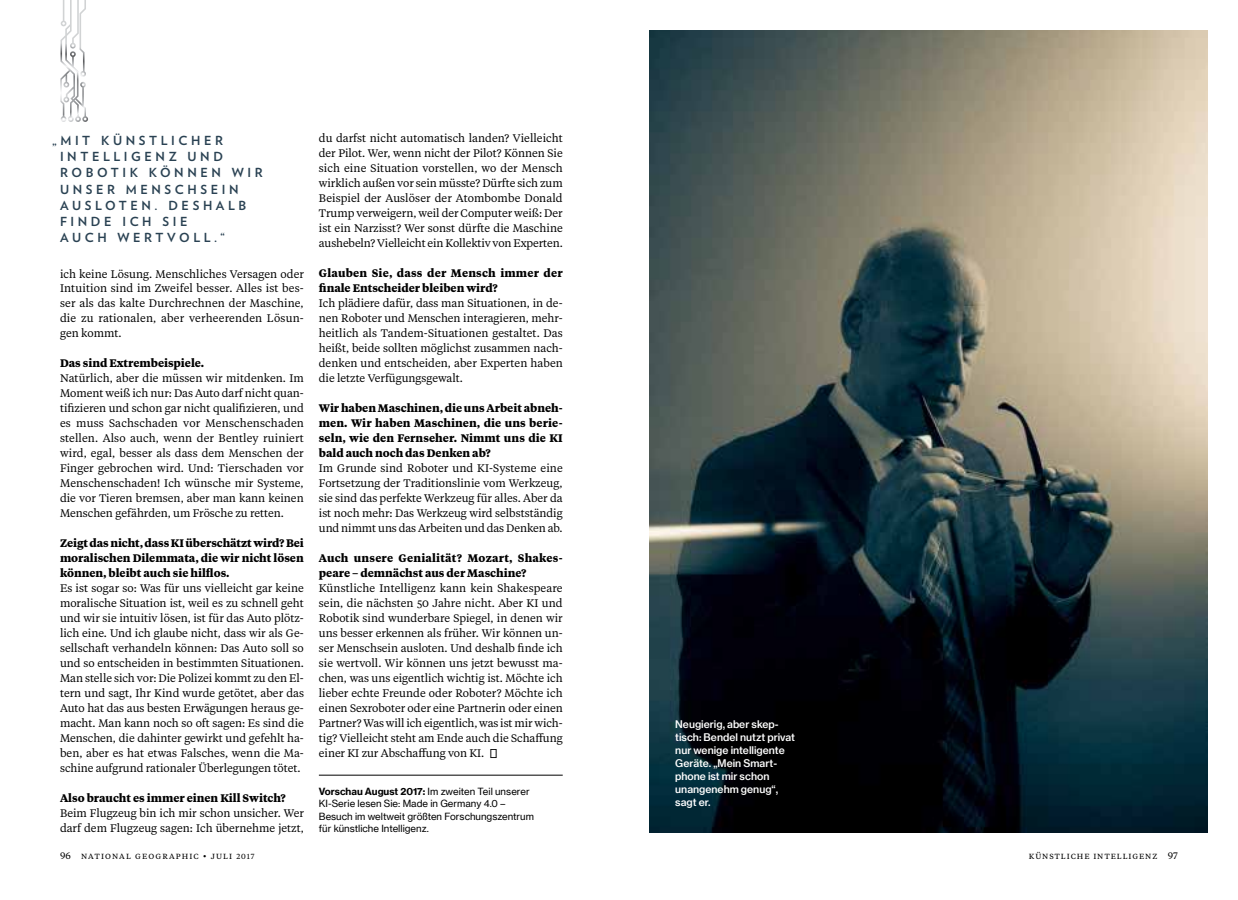
<style>
.page{position:relative;width:1238px;height:900px;background:#fff}
.page>*{position:absolute;margin:0;border:0;box-sizing:border-box;transform-origin:0 0}
.t1{font:700 12.5px/16.2px "Verlag";letter-spacing:.29em;color:#2a4253}
.t2{font:11px/15px "Grosvenor";color:#000;text-align:justify}
.t3{font:700 11px/15px "Grosvenor";letter-spacing:-.005em;color:#000;text-align:justify}
.t4{font:10.25px/13.1px "N Haas Grotesk TX Pro 65 Md";color:#fff}
.t5{font:9.75px/12.5px "N Haas Grotesk TX Pro 55 Rg";color:#000}
.t6{font:8.75px "Grosvenor";letter-spacing:.125em;color:#000}
.t7{font:8.75px "Grosvenor";letter-spacing:.1em;color:#000}
.s1{font-family:"N Haas Grotesk TX Pro 75 Bd"}
.s2{font-size:9.38px}
.s3{font-size:7.38px}
</style>
<div class="page">
<img style="left:649px;top:30px;width:558px;height:802px">
<svg style="left:60px;top:0;width:28px;height:122px"></svg>
<hr style="left:319px;top:775px;width:243px;height:1px;background:#000">
<p class="t1" style="left:60px;top:132px;width:204px;text-indent:-8px">„MIT KÜNSTLICHER<br>INTELLIGENZ UND<br>ROBOTIK KÖNNEN WIR<br>UNSER MENSCHSEIN<br>AUSLOTEN. DESHALB<br>FINDE ICH SIE<br>AUCH WERTVOLL.“</p>
<p class="t2" style="left:60px;top:266px;width:245px">ich keine Lösung. Menschliches Versagen oder Intuition sind im Zweifel besser. Alles ist bes&shy;ser als das kalte Durchrechnen der Maschine, die zu rationalen, aber verheerenden Lösun&shy;gen kommt.</p>
<p class="t3" style="left:60px;top:356px;width:146px">Das sind Extrembeispiele.</p>
<p class="t2" style="left:60px;top:371px;width:245px">Natürlich, aber die müssen wir mitdenken. Im Moment weiß ich nur: Das Auto darf nicht quan&shy;tifizieren und schon gar nicht qualifizieren, und es muss Sachschaden vor Menschenschaden stellen. Also auch, wenn der Bentley ruiniert wird, egal, besser als dass dem Menschen der Finger gebrochen wird. Und: Tierschaden vor Menschenschaden! Ich wünsche mir Systeme, die vor Tieren bremsen, aber man kann keinen Menschen gefährden, um Frösche zu retten.</p>
<p class="t3" style="left:60px;top:536px;width:245px">Zeigt das nicht, dass KI überschätzt wird? Bei moralischen Dilemmata, die wir nicht lösen können, bleibt auch sie hilflos.</p>
<p class="t2" style="left:60px;top:581px;width:245px">Es ist sogar so: Was für uns vielleicht gar keine moralische Situation ist, weil es zu schnell geht und wir sie intuitiv lösen, ist für das Auto plötz&shy;lich eine. Und ich glaube nicht, dass wir als Ge&shy;sellschaft verhandeln können: Das Auto soll so und so entscheiden in bestimmten Situationen.<br>Man stelle sich vor: Die Polizei kommt zu den El&shy;tern und sagt, Ihr Kind wurde getötet, aber das Auto hat das aus besten Erwägungen heraus ge&shy;macht. Man kann noch so oft sagen: Es sind die Menschen, die dahinter gewirkt und gefehlt ha&shy;ben, aber es hat etwas Falsches, wenn die Ma&shy;schine aufgrund rationaler Überlegungen tötet.</p>
<p class="t3" style="left:60px;top:790px;width:227px">Also braucht es immer einen Kill Switch?</p>
<p class="t2" style="left:60px;top:806px;width:245px">Beim Flugzeug bin ich mir schon unsicher. Wer darf dem Flugzeug sagen: Ich übernehme jetzt,</p>
<p class="t2" style="left:319px;top:131px;width:245px">du darfst nicht automatisch landen? Vielleicht der Pilot. Wer, wenn nicht der Pilot? Können Sie sich eine Situation vorstellen, wo der Mensch wirklich außen vor sein müsste? Dürfte sich zum Beispiel der Auslöser der Atombombe Donald Trump verweigern, weil der Computer weiß: Der ist ein Narzisst? Wer sonst dürfte die Maschine aushebeln? Vielleicht ein Kollektiv von Experten.</p>
<p class="t3" style="left:319px;top:265px;width:245px">Glauben Sie, dass der Mensch immer der finale Entscheider bleiben wird?</p>
<p class="t2" style="left:319px;top:296px;width:245px">Ich plädiere dafür, dass man Situationen, in de&shy;nen Roboter und Menschen interagieren, mehr&shy;heitlich als Tandem-Situationen gestaltet. Das heißt, beide sollten möglichst zusammen nach&shy;denken und entscheiden, aber Experten haben die letzte Verfügungsgewalt.</p>
<p class="t3" style="left:319px;top:400px;width:245px">Wir haben Maschinen, die uns Arbeit abneh&shy;men. Wir haben Maschinen, die uns berie&shy;seln, wie den Fernseher. Nimmt uns die KI bald auch noch das Denken ab?</p>
<p class="t2" style="left:319px;top:461px;width:245px">Im Grunde sind Roboter und KI-Systeme eine Fortsetzung der Traditionslinie vom Werkzeug, sie sind das perfekte Werkzeug für alles. Aber da ist noch mehr: Das Werkzeug wird selbstständig und nimmt uns das Arbeiten und das Denken ab.</p>
<p class="t3" style="left:319px;top:550px;width:245px">Auch unsere Genialität? Mozart, Shakes&shy;peare – demnächst aus der Maschine?</p>
<p class="t2" style="left:319px;top:581px;width:245px">Künstliche Intelligenz kann kein Shakespeare sein, die nächsten 50 Jahre nicht. Aber KI und Robotik sind wunderbare Spiegel, in denen wir uns besser erkennen als früher. Wir können un&shy;ser Menschsein ausloten. Und deshalb finde ich sie wertvoll. Wir können uns jetzt bewusst ma&shy;chen, was uns eigentlich wichtig ist. Möchte ich lieber echte Freunde oder Roboter? Möchte ich einen Sexroboter oder eine Partnerin oder einen Partner? Was will ich eigentlich, was ist mir wich&shy;tig? Vielleicht steht am Ende auch die Schaffung einer KI zur Abschaffung von KI.</p>
<p class="t5" style="left:319px;top:785px;width:216px"><span class="s1">Vorschau August 2017:</span> Im zweiten Teil unserer KI-Serie lesen Sie: Made in Germany 4.0 – Besuch im weltweit größten Forschungszentrum für künstliche Intelligenz.</p>
<p class="t4" style="left:675px;top:717px;width:121px">Neugierig, aber skep&shy;tisch: Bendel nutzt privat nur wenige intelligente<br>Geräte. „Mein Smart&shy;phone ist mir schon unangenehm genug“, sagt er.</p>
<p class="t6" style="left:60px;top:850px;width:196px"><span class="s2">96</span> national geographic <span class="s2">•</span> Juli <span class="s3">2017</span></p>
<p class="t7" style="left:1028px;top:850px;width:151px">Künstliche Intelligenz <span class="s2">97</span></p>
</div>
